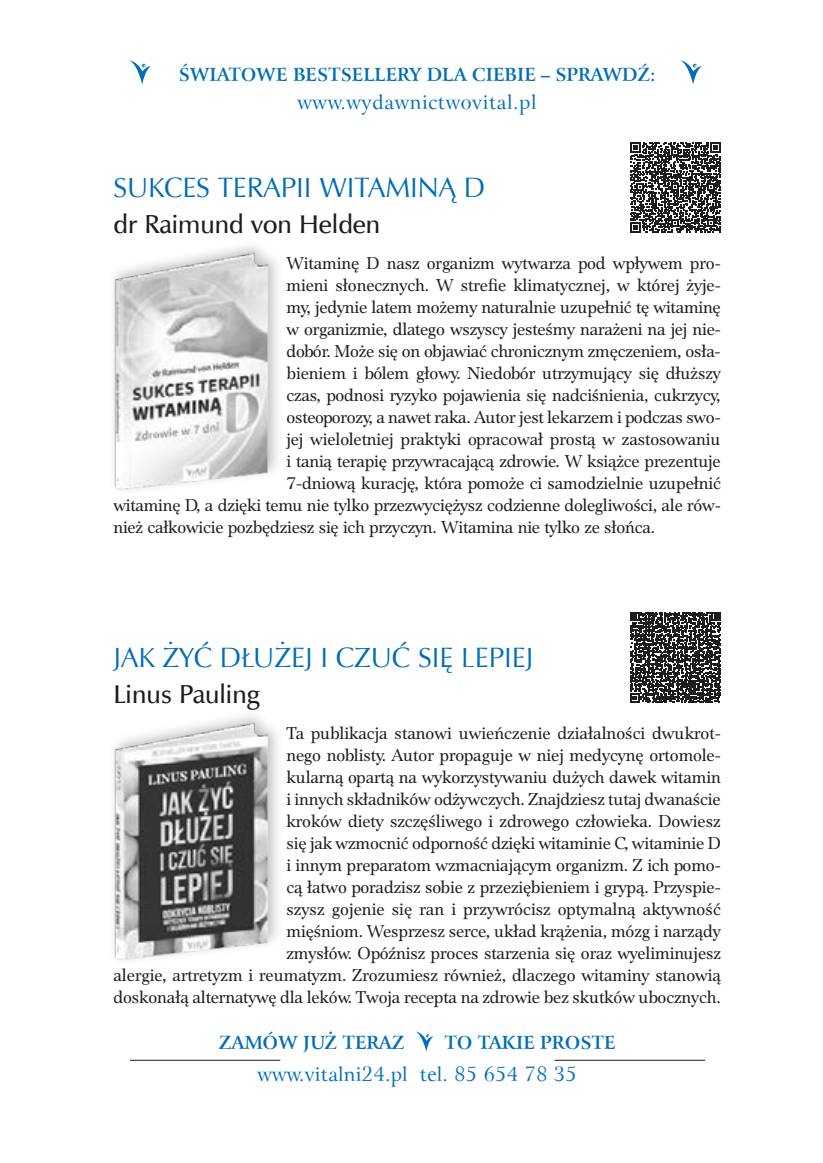
<style>
.page{position:relative;width:823px;height:1163px;background:#fff}
.page>*{position:absolute;margin:0;border:0;box-sizing:border-box;transform-origin:0 0}
.t1{font:28px "Zapf Humnst EU";color:#006db6}
.t2{font:26px "Zapf Humnst Dm EU";color:#1d1d1b}
.t3{font:20px "Arrus EU";letter-spacing:.02em;color:#006db6}
.t4{font:18px/22px "Platea TTEFN";letter-spacing:-.005em;color:#1d1d1b;text-align:right}
.t5{font:700 18px "Arrus EU";color:#006db6}
</style>
<div class="page">
<svg style="left:680px;top:60px;width:21px;height:24px"></svg>
<svg style="left:129px;top:60px;width:22px;height:24px"></svg>
<svg style="left:415px;top:1031px;width:18px;height:19px"></svg>
<hr style="left:130px;top:1059px;width:150px;height:1px;background:#1d1d1b">
<hr style="left:554px;top:1059px;width:150px;height:1px;background:#1d1d1b">
<div style="left:107px;top:238px;width:176px;height:258px;background:#1d1d1b;opacity:.3"></div>
<img style="left:113px;top:252px;width:156px;height:237px">
<svg style="left:630px;top:142px;width:90px;height:90px"></svg>
<div style="left:107px;top:707px;width:176px;height:258px;background:#1d1d1b;opacity:.3"></div>
<img style="left:113px;top:722px;width:156px;height:237px">
<svg style="left:630px;top:612px;width:90px;height:90px"></svg>
<p class="t5" style="left:179px;top:64px;width:478px">ŚWIATOWE BESTSELLERY DLA CIEBIE – SPRAWDŹ:</p>
<p class="t3" style="left:297px;top:90px;width:240px">www.wydawnictwovital.pl</p>
<h1 class="t1" style="left:113px;top:170px;width:369px">SUKCES TERAPII WITAMINĄ D</h1>
<h2 class="t2" style="left:113px;top:207px;width:268px">dr Raimund von Helden</h2>
<p class="t4" style="left:286px;top:252px;width:435px">Witaminę D nasz organizm wytwarza pod wpływem pro-</p>
<p class="t4" style="left:286px;top:274px;width:435px">mieni słonecznych. W strefie klimatycznej, w której żyje-</p>
<p class="t4" style="left:286px;top:296px;width:435px">my, jedynie latem możemy naturalnie uzupełnić tę witaminę</p>
<p class="t4" style="left:286px;top:318px;width:435px">w organizmie, dlatego wszyscy jesteśmy narażeni na jej nie-</p>
<p class="t4" style="left:286px;top:340px;width:435px">dobór. Może się on objawiać chronicznym zmęczeniem, osła-</p>
<p class="t4" style="left:286px;top:362px;width:435px">bieniem i bólem głowy. Niedobór utrzymujący się dłuższy</p>
<p class="t4" style="left:286px;top:384px;width:435px">czas, podnosi ryzyko pojawienia się nadciśnienia, cukrzycy,</p>
<p class="t4" style="left:286px;top:406px;width:435px">osteoporozy, a nawet raka. Autor jest lekarzem i podczas swo-</p>
<p class="t4" style="left:286px;top:428px;width:435px">jej wieloletniej praktyki opracował prostą w zastosowaniu</p>
<p class="t4" style="left:286px;top:450px;width:435px">i tanią terapię przywracającą zdrowie. W książce prezentuje</p>
<p class="t4" style="left:286px;top:472px;width:435px">7-dniową kurację, która pomoże ci samodzielnie uzupełnić</p>
<p class="t4" style="left:113px;top:494px;width:608px">witaminę D, a dzięki temu nie tylko przezwyciężysz codzienne dolegliwości, ale rów-</p>
<p class="t4" style="left:113px;top:516px;width:542px">nież całkowicie pozbędziesz się ich przyczyn. Witamina nie tylko ze słońca.</p>
<h1 class="t1" style="left:113px;top:639px;width:419px">JAK ŻYĆ DŁUŻEJ I CZUĆ SIĘ LEPIEJ</h1>
<h2 class="t2" style="left:113px;top:677px;width:148px">Linus Pauling</h2>
<p class="t4" style="left:113px;top:722px;width:608px">Ta publikacja stanowi uwieńczenie działalności dwukrot-<br>nego noblisty. Autor propaguje w niej medycynę ortomole-<br>kularną opartą na wykorzystywaniu dużych dawek witamin<br>i innych składników odżywczych. Znajdziesz tutaj dwanaście<br>kroków diety szczęśliwego i zdrowego człowieka. Dowiesz<br>się jak wzmocnić odporność dzięki witaminie C, witaminie D<br>i innym preparatom wzmacniającym organizm. Z ich pomo-<br>cą łatwo poradzisz sobie z przeziębieniem i grypą. Przyspie-<br>szysz gojenie się ran i przywrócisz optymalną aktywność<br>mięśniom. Wesprzesz serce, układ krążenia, mózg i narządy<br>zmysłów. Opóźnisz proces starzenia się oraz wyeliminujesz<br>alergie, artretyzm i reumatyzm. Zrozumiesz również, dlaczego witaminy stanowią doskonałą alternatywę dla leków. Twoja recepta na zdrowie bez skutków ubocznych.</p>
<p class="t5" style="left:219px;top:1031px;width:137px">ZAMÓW JUŻ TERA</p>
<p class="t5" style="left:391px;top:1031px;width:14px">Z</p>
<p class="t5" style="left:444px;top:1031px;width:109px">TO TAKIEPROSTE</p>
<p class="t3" style="left:257px;top:1061px;width:320px">www.vitalni24.pl tel. 85 654 78 35</p>
</div>
